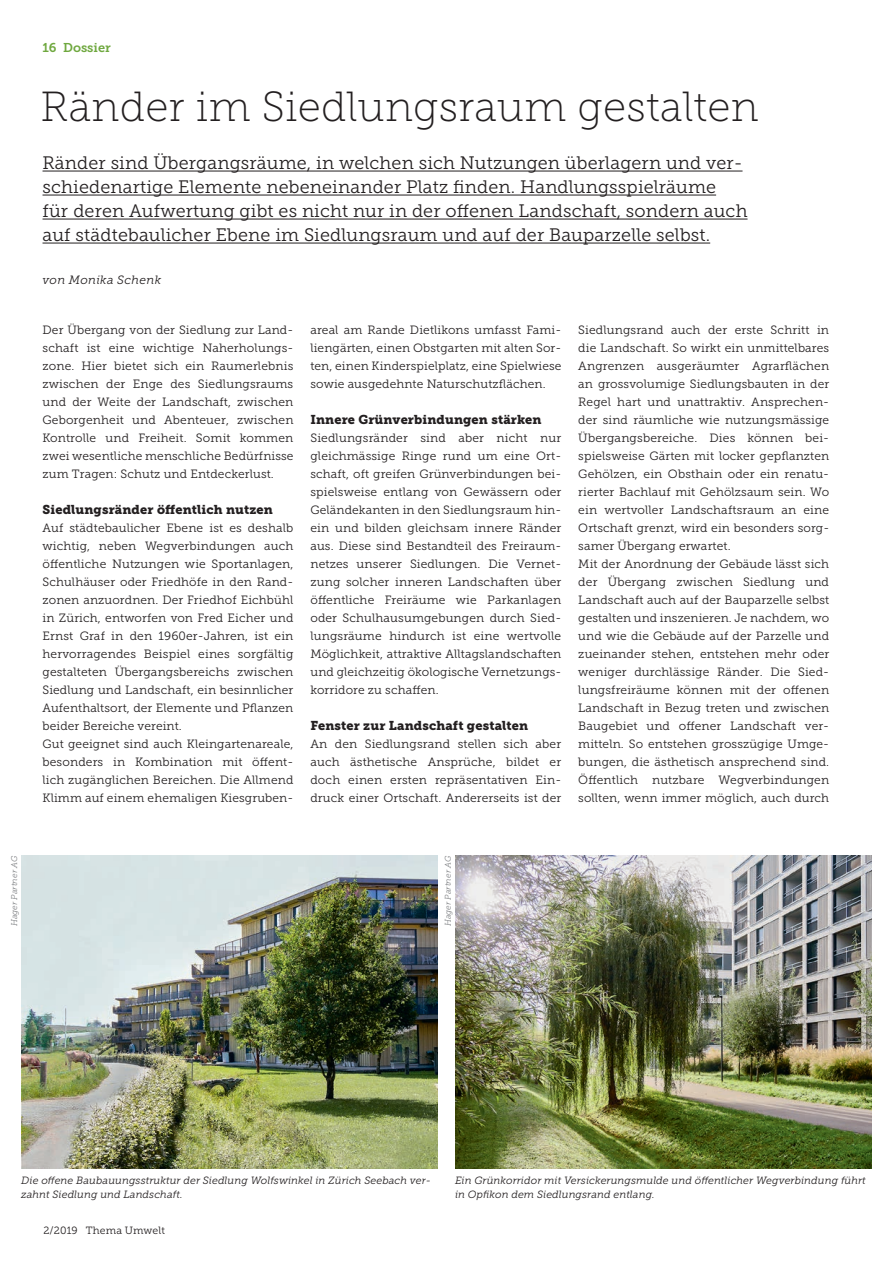
<style>
.page{position:relative;width:893px;height:1263px;background:#fff}
.page>*{position:absolute;margin:0;border:0;box-sizing:border-box;transform-origin:0 0}
.t1{font:42px "Museo Slab 100";letter-spacing:.01em;color:#231f20}
.t2{font:18px/24px "Museo Slab 300";letter-spacing:.01em;color:#231f20}
.t3{font:12.75px "Museo Slab 900";letter-spacing:.01em;color:#231f20}
.t4{font:12.75px "Museo Slab 700";color:#6fa83f}
.t5{font:12px/18px "Museo Slab 300";letter-spacing:.01em;color:#231f20;text-align:justify}
.t6{font:italic 12px "Museo Slab 300";letter-spacing:.03em;color:#231f20}
.t7{font:italic 10.5px/13.5px "Museo Slab 300";letter-spacing:.01em;color:#231f20}
.t8{font:10.5px "Museo Slab 300";letter-spacing:.01em;color:#231f20}
.t9{font:italic 8.25px "Museo Slab 300";letter-spacing:.01em;color:#808285}
</style>
<div class="page">
<hr style="left:43px;top:171px;width:699px;height:1px;background:#231f20">
<hr style="left:43px;top:195px;width:673px;height:1px;background:#231f20">
<hr style="left:43px;top:219px;width:704px;height:1px;background:#231f20">
<hr style="left:43px;top:243px;width:667px;height:1px;background:#231f20">
<img style="left:21px;top:856px;width:417px;height:312px">
<img style="left:455px;top:856px;width:417px;height:312px">
<p class="t4" style="left:43px;top:40px;width:70px">16 Dossier</p>
<h1 class="t1" style="left:40px;top:84px;width:720px">Ränder im Siedlungsraum gestalten</h1>
<p class="t2" style="left:43px;top:151px;width:706px">Ränder sind Übergangsräume, in welchen sich Nutzungen überlagern und ver&shy;schiedenartige Elemente nebeneinander Platz finden. Handlungsspielräume<br>für deren Aufwertung gibt es nicht nur in der offenen Landschaft, sondern auch auf städtebaulicher Ebene im Siedlungsraum und auf der Bauparzelle selbst.</p>
<p class="t6" style="left:43px;top:273px;width:120px">von Monika Schenk</p>
<p class="t5" style="left:43px;top:321px;width:252px">Der Übergang von der Siedlung zur Land&shy;schaft ist eine wichtige Naherholungs&shy;zone. Hier bietet sich ein Raumerlebnis zwischen der Enge des Siedlungsraums und der Weite der Landschaft, zwischen Geborgenheit und Abenteuer, zwischen Kontrolle und Freiheit. Somit kommen zwei wesentliche menschliche Bedürfnisse zum Tragen: Schutz und Entdeckerlust.</p>
<p class="t3" style="left:43px;top:502px;width:232px">Siedlungsränder öffentlich nutzen</p>
<p class="t5" style="left:43px;top:519px;width:252px;text-align:left">Auf städtebaulicher Ebene ist es deshalb wichtig, neben Wegverbindungen auch öffentliche Nutzungen wie Sportanlagen, Schulhäuser oder Friedhöfe in den Rand&shy;zonen anzuordnen. Der Friedhof Eichbühl in Zürich, entworfen von Fred Eicher und Ernst Graf in den 1960er- Jahren, ist ein hervorragendes Beispiel eines sorgfältig gestalteten Übergangsbereichs zwischen Siedlung und Landschaft, ein besinnlicher Aufenthaltsort, der Elemente und Pflanzen beider Bereiche vereint.<br>Gut geeignet sind auch Kleingartenareale, besonders in Kombination mit öffent&shy;lich zugänglichen Bereichen. Die Allmend Klimm auf einem ehemaligen Kiesgruben-</p>
<p class="t5" style="left:578px;top:321px;width:252px;text-align:left">Siedlungsrand auch der erste Schritt in die Landschaft. So wirkt ein unmittelbares Angrenzen ausgeräumter Agrarflächen an grossvolumige Siedlungsbauten in der Regel hart und unattraktiv. Ansprechen&shy;der sind räumliche wie nutzungsmässige Übergangsbereiche. Dies können bei&shy;spielsweise Gärten mit locker gepflanzten Gehölzen, ein Obsthain oder ein renatu&shy;rierter Bachlauf mit Gehölzsaum sein. Wo ein wertvoller Landschaftsraum an eine Ortschaft grenzt, wird ein besonders sorg&shy;samer Übergang erwartet.<br>Mit der Anordnung der Gebäude lässt sich der Übergang zwischen Siedlung und Landschaft auch auf der Bauparzelle selbst gestalten und inszenieren. Je nachdem, wo und wie die Gebäude auf der Parzelle und zueinander stehen, entstehen mehr oder weniger durchlässige Ränder. Die Sied&shy;lungsfreiräume können mit der offenen Landschaft in Bezug treten und zwischen Baugebiet und offener Landschaft ver&shy;mitteln. So entstehen grosszügige Umge&shy;bungen, die ästhetisch ansprechend sind.<br>Öffentlich nutzbare Wegverbindungen sollten, wenn immer möglich, auch durch</p>
<p class="t5" style="left:310px;top:321px;width:253px">areal am Rande Dietlikons umfasst Fami&shy;liengärten, einen Obstgarten mit alten Sor&shy;ten, einen Kinderspielplatz, eine Spielwiese sowie ausgedehnte Naturschutzflächen.</p>
<p class="t3" style="left:310px;top:412px;width:233px">Innere Grünverbindungen stärken</p>
<p class="t5" style="left:310px;top:429px;width:252px">Siedlungsränder sind aber nicht nur gleichmässige Ringe rund um eine Ort&shy;schaft, oft greifen Grünverbindungen bei&shy;spielsweise entlang von Gewässern oder Geländekanten in den Siedlungsraum hin&shy;ein und bilden gleichsam innere Ränder aus. Diese sind Bestandteil des Freiraum&shy;netzes unserer Siedlungen. Die Vernet&shy;zung solcher inneren Landschaften über öffentliche Freiräume wie Parkanlagen oder Schulhausumgebungen durch Sied&shy;lungsräume hindurch ist eine wertvolle Möglichkeit, attraktive Alltagslandschaften und gleichzeitig ökologische Vernetzungs&shy;korridore zu schaffen.</p>
<p class="t3" style="left:310px;top:718px;width:219px">Fenster zur Landschaft gestalten</p>
<p class="t5" style="left:310px;top:735px;width:252px">An den Siedlungsrand stellen sich aber auch ästhetische Ansprüche, bildet er doch einen ersten repräsentativen Ein&shy;druck einer Ortschaft. Andererseits ist der</p>
<p class="t9" style="left:10px;top:926px;width:72px;rotate:-90deg">Hager Partner AG</p>
<p class="t9" style="left:443px;top:926px;width:72px;rotate:-90deg">Hager Partner AG</p>
<p class="t7" style="left:21px;top:1174px;width:411px">Die offene Baubauungsstruktur der Siedlung Wolfswinkel in Zürich Seebach ver&shy;zahnt Siedlung und Landschaft.</p>
<p class="t7" style="left:455px;top:1174px;width:412px">Ein Grünkorridor mit Versickerungsmulde und öffentlicher Wegverbindung führt in Opfikon dem Siedlungsrand entlang.</p>
<p class="t8" style="left:43px;top:1224px;width:123px">2/2019 Thema Umwelt</p>
</div>
